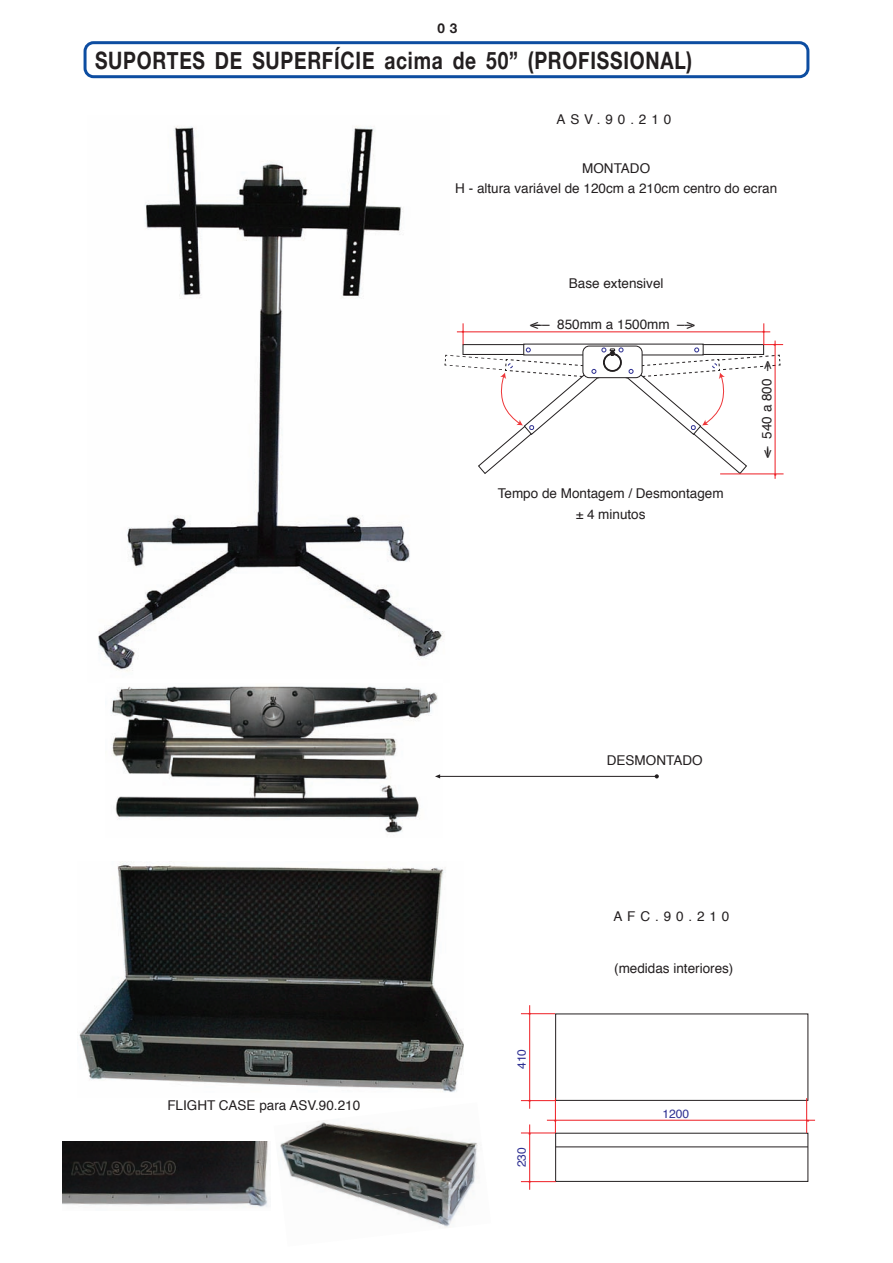
<style>
.page{position:relative;width:893px;height:1263px;background:#fff}
.page>*{position:absolute;margin:0;border:0;box-sizing:border-box;transform-origin:0 0}
.t1{font:700 24px "Helvetica Neue";letter-spacing:.04em;color:#231f20;scale:.8 1}
.t2{font:13.5px/21.6px "Helvetica";color:#231f20;text-align:center}
.t3{font:700 13.5px "Helvetica Neue";color:#231f20}
.t4{font:12px "Helvetica";color:#2e3092}
.t5{font:9px "Helvetica";color:#ee1d23}
</style>
<div class="page">
<div style="left:84px;top:41px;width:725px;height:37px;border:3px solid #0d4da1;border-radius:9px"></div>
<hr style="left:775px;top:341px;width:1px;height:138px;background:#ee1d23">
<hr style="left:720px;top:474px;width:63px;height:1px;background:#ee1d23">
<img style="left:98px;top:126px;width:347px;height:546px">
<img style="left:111px;top:686px;width:331px;height:147px">
<svg style="left:445px;top:323px;width:338px;height:151px"></svg>
<img style="left:280px;top:1121px;width:198px;height:62px">
<img style="left:313px;top:1183px;width:161px;height:45px">
<img style="left:79px;top:863px;width:385px;height:229px">
<img style="left:62px;top:1142px;width:206px;height:66px">
<hr style="left:521px;top:1013px;width:34px;height:1px;background:#ee1d23">
<hr style="left:529px;top:1005px;width:1px;height:104px;background:#ee1d23">
<hr style="left:521px;top:1100px;width:35px;height:1px;background:#ee1d23">
<hr style="left:521px;top:1133px;width:34px;height:1px;background:#ee1d23">
<hr style="left:547px;top:1120px;width:268px;height:1px;background:#ee1d23">
<hr style="left:556px;top:1146px;width:252px;height:1px;background:#231f20">
<hr style="left:555px;top:1098px;width:1px;height:35px;background:#ee1d23">
<hr style="left:529px;top:1124px;width:1px;height:66px;background:#ee1d23">
<hr style="left:806px;top:1098px;width:1px;height:35px;background:#ee1d23">
<hr style="left:521px;top:1181px;width:35px;height:1px;background:#ee1d23">
<svg style="left:655px;top:774px;width:4px;height:4px"></svg>
<svg style="left:435px;top:774px;width:5px;height:4px"></svg>
<hr style="left:440px;top:776px;width:215px;height:1px;background:#231f20">
<p class="t3" style="left:437px;top:20px;width:21px">0 3</p>
<p class="t1" style="left:95px;top:46px;width:748px">SUPORTES DE SUPERFÍCIE acima de 50” (PROFISSIONAL)</p>
<p class="t2" style="left:557px;top:109px;width:116px">ASV.90.210</p>
<p class="t2" style="left:582px;top:158px;width:69px">MONTADO</p>
<p class="t2" style="left:455px;top:178px;width:323px">H - altura variável de 120cm a 210cm centro do ecran</p>
<p class="t2" style="left:569px;top:273px;width:96px">Base extensivel</p>
<p class="t2" style="left:530px;top:314px;width:166px">&lt;––– 850mm a 1500mm ––&gt;</p>
<p class="t5" style="left:462px;top:325px;width:5px">•</p>
<p class="t5" style="left:762px;top:325px;width:5px">•</p>
<p class="t5" style="left:773px;top:338px;width:5px">•</p>
<p class="t2" style="left:756px;top:458px;width:99px;rotate:-90deg">&lt;–– 540 a 800 –&gt;</p>
<p class="t2" style="left:167px;top:1095px;width:194px">FLIGHT CASE para ASV.90.210</p>
<p class="t2" style="left:498px;top:483px;width:227px">Tempo de Montagem / Desmontagem ± 4 minutos</p>
<p class="t5" style="left:774px;top:468px;width:5px">•</p>
<p class="t5" style="left:528px;top:1007px;width:5px">•</p>
<p class="t4" style="left:512px;top:1069px;width:22px;rotate:-90deg">410</p>
<p class="t5" style="left:528px;top:1094px;width:5px">•</p>
<p class="t2" style="left:607px;top:750px;width:97px">DESMONTADO</p>
<p class="t2" style="left:613px;top:906px;width:117px">AFC.90.210</p>
<p class="t2" style="left:614px;top:958px;width:121px">(medidas interiores)</p>
<p class="t5" style="left:528px;top:1126px;width:5px">•</p>
<p class="t4" style="left:512px;top:1167px;width:22px;rotate:-90deg">230</p>
<p class="t5" style="left:528px;top:1175px;width:5px">•</p>
<p class="t4" style="left:662px;top:1105px;width:28px">1200</p>
<p class="t5" style="left:554px;top:1113px;width:5px">•</p>
<p class="t5" style="left:806px;top:1113px;width:5px">•</p>
</div>
